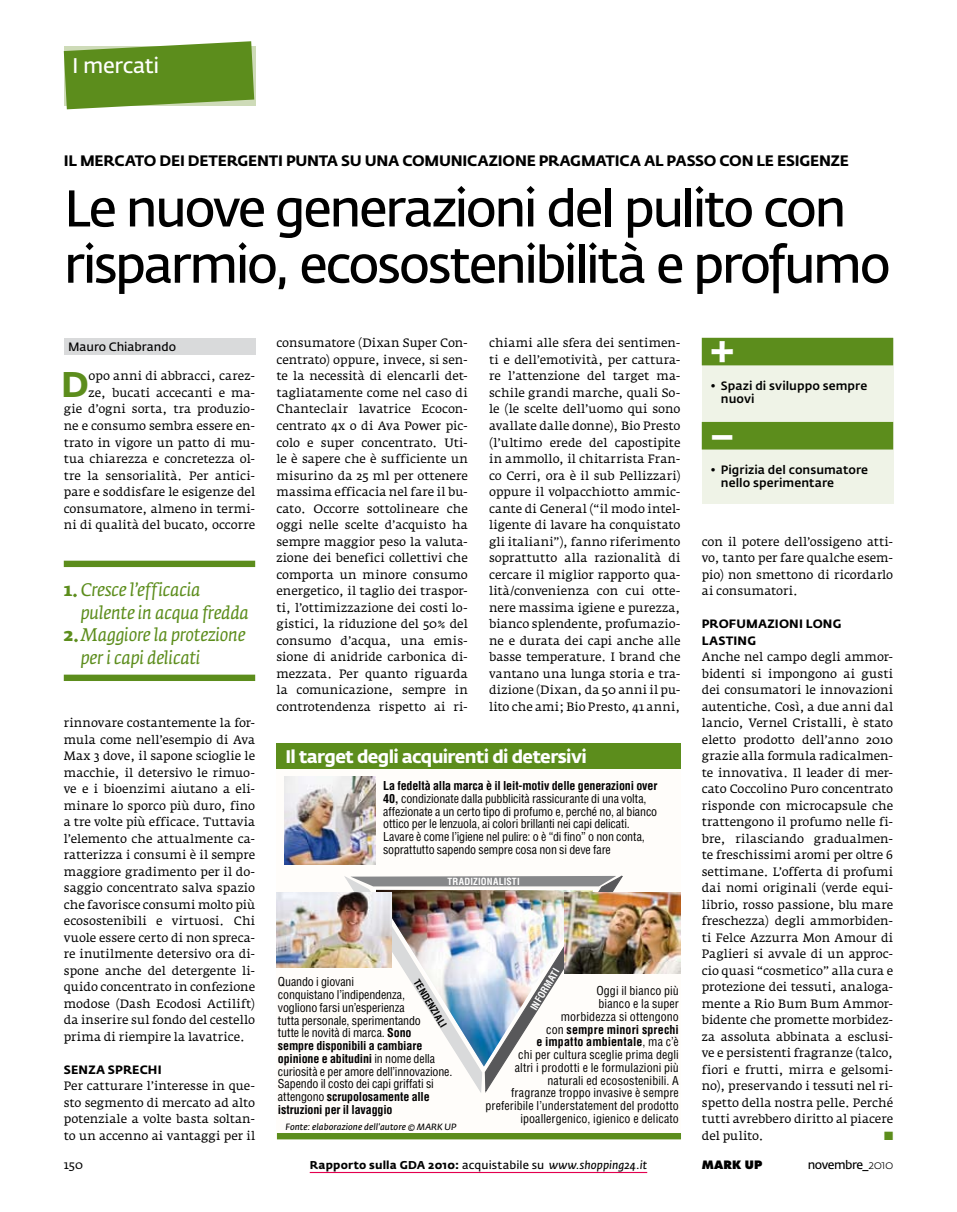
<style>
.page{position:relative;width:957px;height:1212px;background:#fff}
.page>*{position:absolute;margin:0;border:0;box-sizing:border-box;transform-origin:0 0}
.t1{font:600 51px/56.2px "Fedra Sans Std";letter-spacing:-.055em;color:#000}
.t2{font:700 40.5px "Fedra Sans Std";color:#fff}
.t3{font:700 35.4px "Fedra Sans Std";color:#5c8d1c}
.t4{font:600 21px "Fedra Sans Std";letter-spacing:-.015em;color:#fff}
.t5{font:italic 18px "Fedra Serif A Std";letter-spacing:-.01em;color:#5c8d1c}
.t6{font:700 18px "Fedra Sans Std";letter-spacing:-.035em;color:#fff}
.t7{font:700 15px "Fedra Sans Std";letter-spacing:-.02em;color:#000}
.t8{font:12px/16.5px "Fedra Serif A Std";color:#000;text-align:justify}
.t9{font:condensed 12px/12.8px "Helvetica LT Std";letter-spacing:-.005em;color:#000}
.t10{font:500 12px/13.5px "Fedra Sans Std";letter-spacing:.005em;color:#000}
.t11{font:700 12px/16.5px "Fedra Sans Std";letter-spacing:.015em;color:#000}
.t12{font:600 12px "Fedra Sans Std";letter-spacing:-.005em;color:#000}
.t13{font:600 12px "Fedra Sans Std";letter-spacing:-.04em;color:#000}
.t14{font:12px "Zapf Dingbats";color:#5c8d1c}
.t15{font:700 11.25px "Fedra Sans Std";letter-spacing:.02em;color:#000}
.t16{font:800 11.25px "Futura Std";letter-spacing:.02em;color:#000}
.t17{font:700 condensed 9.6px "Helvetica LT Std";letter-spacing:.015em;color:#fff}
.t18{font:700 condensed 9.6px "Helvetica LT Std";color:#000}
.t19{font:italic 600 9px "Fedra Sans Std";letter-spacing:.01em;color:#000}
.s1{font-weight:700;font-style:normal}
.s2{font-weight:700}
.s3{font-weight:600}
.s4{font-weight:600;font-style:italic}
.s5{font-weight:300}
</style>
<div class="page">
<hr style="left:310px;top:1172px;width:337px;height:1px;background:#e3004f">
<svg style="left:64px;top:41px;width:190px;height:68px;background:#719c3a"></svg>
<div style="left:64px;top:338px;width:191px;height:17px;background:#d9dadb"></div>
<div style="left:64px;top:561px;width:191px;height:6px;background:#5c8d1c"></div>
<div style="left:64px;top:675px;width:191px;height:6px;background:#5c8d1c"></div>
<div style="left:702px;top:338px;width:191px;height:165px;background:#eff3e7"></div>
<div style="left:702px;top:338px;width:191px;height:27px;background:#5c8d1c"></div>
<div style="left:702px;top:422px;width:191px;height:27px;background:#5c8d1c"></div>
<div style="left:277px;top:744px;width:404px;height:396px;background:#fffdfa"></div>
<img style="left:344px;top:875px;width:282px;height:218px">
<div style="left:277px;top:1133px;width:404px;height:6px;background:#5c8d1c"></div>
<div style="left:277px;top:743px;width:404px;height:26px;background:#5c8d1c"></div>
<img style="left:277px;top:892px;width:115px;height:76px">
<img style="left:564px;top:892px;width:116px;height:81px">
<img style="left:284px;top:776px;width:91px;height:89px">
<h3 class="t4" style="left:72px;top:53px;width:89px">I mercati</h3>
<p class="t7" style="left:64px;top:151px;width:194px">IL MERCATO DEI DETERGENTI</p>
<p class="t7" style="left:286px;top:151px;width:12px">PUNT</p>
<p class="t7" style="left:327px;top:151px;width:88px">A SUUNA COMUNIC</p>
<p class="t7" style="left:477px;top:151px;width:22px">AZIONE</p>
<p class="t7" style="left:539px;top:151px;width:193px">PRAGMATICA AL PASSO CON</p>
<p class="t7" style="left:756px;top:151px;width:64px">LE ESIGENZE</p>
<h1 class="t1" style="left:64px;top:181px;width:828px">Le nuove generazioni del pulito con risparmio, ecosostenibilità e profumo</h1>
<p class="t12" style="left:68px;top:340px;width:110px">Mauro Chiabrando</p>
<p class="t8" style="left:64px;top:368px;width:193px;text-align:right">opo anni di abbracci, carez-<br>ze, bucati accecanti e ma-<br>gie d’ogni sorta, tra produzio&shy;ne e consumo sembra essere en&shy;trato in vigore un patto di mu&shy;tua chiarezza e concretezza ol&shy;tre la sensorialità. Per antici&shy;pare e soddisfare le esigenze del consumatore, almeno in termi&shy;ni di qualità del bucato, occorre</p>
<h3 class="t3" style="left:61px;top:362px;width:29px">D</h3>
<h3 class="t5" style="left:64px;top:579px;width:138px"><span class="s1">1.</span>Cresce l’efficacia</h3>
<h3 class="t5" style="left:81px;top:602px;width:170px">pulente in acqua fredda</h3>
<h3 class="t5" style="left:64px;top:624px;width:183px"><span class="s1">2.</span>Maggiore la protezione</h3>
<h3 class="t5" style="left:81px;top:647px;width:121px">per i capi delicati</h3>
<p class="t8" style="left:64px;top:715px;width:193px">rinnovare costantemente la for&shy;mula come nell’esempio di Ava Max 3 dove, il sapone scioglie le macchie, il detersivo le rimuo&shy;ve e i bioenzimi aiutano a eli&shy;minare lo sporco più duro, fino a tre volte più efficace. Tuttavia l’elemento che attualmente ca&shy;ratterizza i consumi è il sempre maggiore gradimento per il do&shy;saggio concentrato salva spazio che favorisce consumi molto più ecosostenibili e virtuosi. Chi vuole essere certo di non spreca&shy;re inutilmente detersivo ora di&shy;spone anche del detergente li&shy;quido concentrato in confezione modose (Dash Ecodosi Actilift) da inserire sul fondo del cestello prima di riempire la lavatrice.</p>
<p class="t11" style="left:64px;top:1061px;width:99px">Senza sprechi</p>
<p class="t8" style="left:64px;top:1078px;width:193px">Per catturare l’interesse in que&shy;sto segmento di mercato ad alto potenziale a volte basta soltan&shy;to un accenno ai vantaggi per il</p>
<p class="t8" style="left:276px;top:335px;width:193px">consumatore (Dixan Super Con&shy;centrato) oppure, invece, si sen&shy;te la necessità di elencarli det&shy;tagliatamente come nel caso di Chanteclair lavatrice Ecocon&shy;centrato 4x o di Ava Power pic&shy;colo e super concentrato. Uti&shy;le è sapere che è sufficiente un misurino da 25 ml per ottenere massima efficacia nel fare il bu&shy;cato. Occorre sottolineare che oggi nelle scelte d’acquisto ha sempre maggior peso la valuta&shy;zione dei benefici collettivi che comporta un minore consumo energetico, il taglio dei traspor&shy;ti, l’ottimizzazione dei costi lo&shy;gistici, la riduzione del 50% del consumo d’acqua, una emis&shy;sione di anidride carbonica di&shy;mezzata. Per quanto riguarda la comunicazione, sempre in controtendenza rispetto ai ri-</p>
<p class="t8" style="left:489px;top:335px;width:193px">chiami alle sfera dei sentimen&shy;ti e dell’emotività, per cattura&shy;re l’attenzione del target ma&shy;schile grandi marche, quali So&shy;le (le scelte dell’uomo qui sono avallate dalle donne), Bio Presto (l’ultimo erede del capostipite in ammollo, il chitarrista Fran&shy;co Cerri, ora è il sub Pellizzari) oppure il volpacchiotto ammic&shy;cante di General (“il modo intel&shy;ligente di lavare ha conquistato gli italiani”), fanno riferimento soprattutto alla razionalità di cercare il miglior rapporto qua&shy;lità/convenienza con cui otte&shy;nere massima igiene e purezza, bianco splendente, profumazio&shy;ne e durata dei capi anche alle basse temperature. I brand che vantano una lunga storia e tra&shy;dizione (Dixan, da 50 anni il pu&shy;lito che ami; Bio Presto, 41 anni,</p>
<h3 class="t6" style="left:285px;top:745px;width:303px">Il target degli acquirenti di detersivi</h3>
<p class="t9" style="left:383px;top:779px;width:276px"><span class="s2">La fedeltà alla marca è il leit-motiv delle generazioni over 40,</span> condizionate dalla pubblicità rassicurante di una volta, affezionate a un certo tipo di profumo e, perché no, al bianco ottico per le lenzuola, ai colori brillanti nei capi delicati.<br>Lavare è come l’igiene nel pulire: o è “di fino” o non conta, soprattutto sapendo sempre cosa non si deve fare</p>
<p class="t17" style="left:447px;top:875px;width:64px">TradizionalistI</p>
<p class="t18" style="left:421px;top:977px;width:56px;rotate:59deg">Tendenziali</p>
<p class="t17" style="left:528px;top:1006px;width:48px;rotate:-59deg">Informat i</p>
<p class="t9" style="left:278px;top:975px;width:176px">Quando i giovani<br>conquistano l’indipendenza,<br>vogliono farsi un’esperienza<br>tutta personale, sperimentando<br>tutte le novità di marca. <span class="s2">Sono<br>sempre disponibili a cambiare opinione e abitudini</span> in nome della curiosità e per amore dell’innovazione.<br>Sapendo il costo dei capi griffati si attengono <span class="s2">scrupolosamente alle istruzioni per il lavaggio</span></p>
<p class="t9" style="left:485px;top:984px;width:195px;text-align:right">Oggi il bianco più<br>bianco e la super<br>morbidezza si ottengono<br>con <span class="s2">sempre minori sprechi<br>e impatto ambientale</span>, ma c’è<br>chi per cultura sceglie prima degli<br>altri i prodotti e le formulazioni più naturali ed ecosostenibili. A<br>fragranze troppo invasive è sempre preferibile l’understatement del prodotto ipoallergenico, igienico e delicato</p>
<p class="t19" style="left:285px;top:1121px;width:172px">Fonte: elaborazione dell'autore © MARK UP</p>
<h2 class="t2" style="left:710px;top:324px;width:26px">+</h2>
<p class="t10" style="left:721px;top:379px;width:148px;text-indent:-11px">• Spazi di sviluppo sempre nuovi</p>
<h2 class="t2" style="left:710px;top:408px;width:26px">–</h2>
<p class="t10" style="left:721px;top:463px;width:149px;text-indent:-11px">• Pigrizia del consumatore nello sperimentare</p>
<p class="t8" style="left:702px;top:533px;width:193px">con il potere dell’ossigeno atti&shy;vo, tanto per fare qualche esem&shy;pio) non smettono di ricordarlo ai consumatori.</p>
<p class="t11" style="left:702px;top:615px;width:140px">Profumazioni long lasting</p>
<p class="t8" style="left:702px;top:649px;width:193px">Anche nel campo degli ammor&shy;bidenti si impongono ai gusti dei consumatori le innovazioni autentiche. Così, a due anni dal lancio, Vernel Cristalli, è stato eletto prodotto dell’anno 2010 grazie alla formula radicalmen&shy;te innovativa. Il leader di mer&shy;cato Coccolino Puro concentrato risponde con microcapsule che trattengono il profumo nelle fi&shy;bre, rilasciando gradualmen&shy;te freschissimi aromi per oltre 6 settimane. L’offerta di profumi dai nomi originali (verde equi&shy;librio, rosso passione, blu mare freschezza) degli ammorbiden&shy;ti Felce Azzurra Mon Amour di Paglieri si avvale di un approc&shy;cio quasi “cosmetico” alla cura e protezione dei tessuti, analoga&shy;mente a Rio Bum Bum Ammor&shy;bidente che promette morbidez&shy;za assoluta abbinata a esclusi&shy;ve e persistenti fragranze (talco, fiori e frutti, mirra e gelsomi&shy;no), preservando i tessuti nel ri&shy;spetto della nostra pelle. Perché tutti avrebbero diritto al piacere del pulito.</p>
<p class="t14" style="left:884px;top:1130px;width:11px">■</p>
<p class="t8" style="left:64px;top:1156px;width:21px">150</p>
<p class="t15" style="left:310px;top:1157px;width:339px">Rapporto sulla GDA 2010: <span class="s3">acquistabile su</span> <span class="s4">www.shopping24.it</span></p>
<p class="t16" style="left:702px;top:1158px;width:62px">MARK UP</p>
<p class="t13" style="left:808px;top:1157px;width:87px">novembre_<span class="s5">2010</span></p>
</div>
